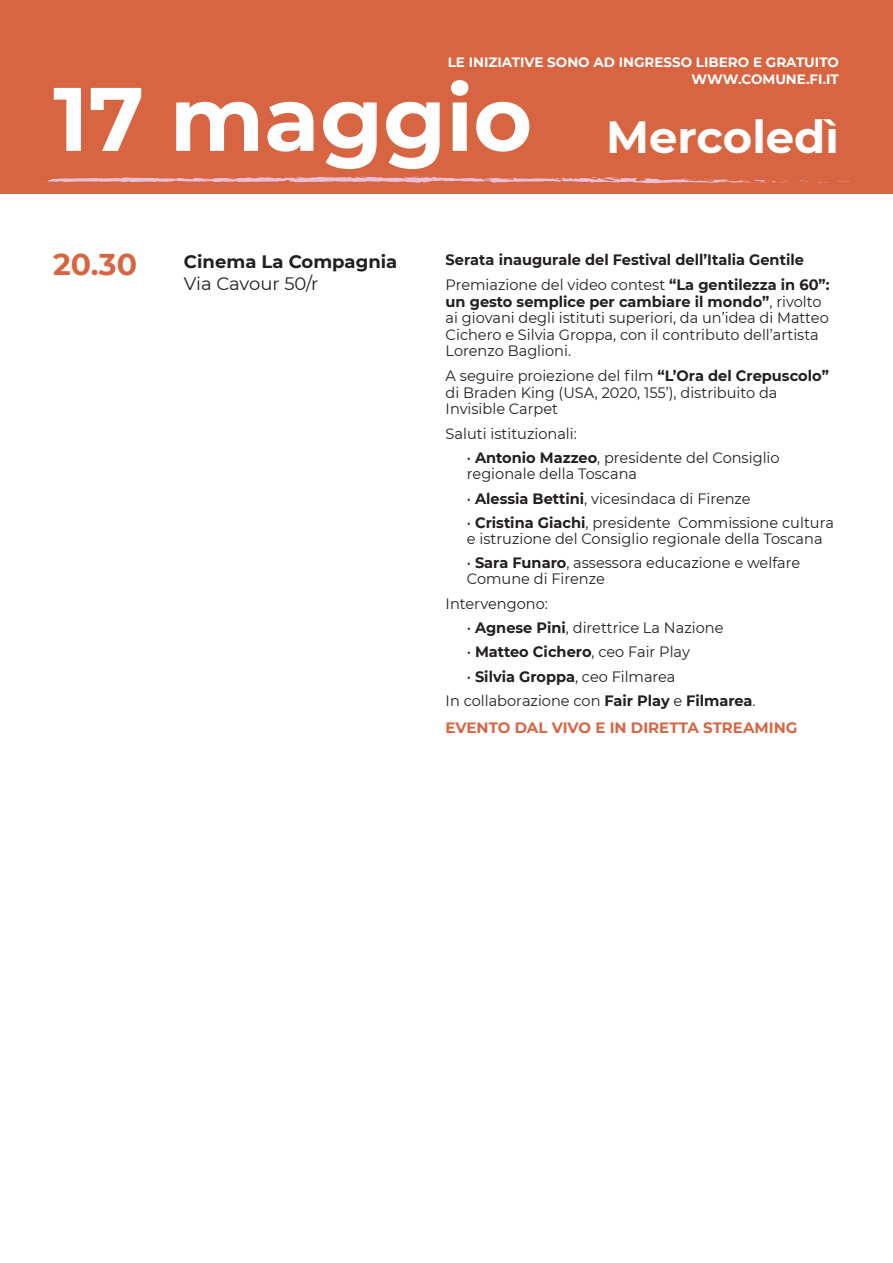
<style>
.page{position:relative;width:893px;height:1263px;background:#fff}
.page>*{position:absolute;margin:0;border:0;box-sizing:border-box;transform-origin:0 0}
.t1{font:700 90px "Montserrat";color:#fff}
.t2{font:700 45px "Montserrat";color:#fff}
.t3{font:700 30px "Montserrat";color:#d86541}
.t4{font:700 18px "Montserrat";color:#231f20}
.t5{font:18px "Montserrat";letter-spacing:-.005em;color:#231f20}
.t6{font:15px/16.5px "Montserrat";color:#231f20}
.t7{font:700 15px "Montserrat";color:#231f20}
.t8{font:700 15px "Montserrat";color:#d86541}
.t9{font:700 13.5px/16.5px "Montserrat";color:#fff;text-align:right}
.s1{font-weight:700}
</style>
<div class="page">
<div style="left:0;top:0;width:893px;height:194px;background:#d86541"></div>
<svg style="left:837px;top:180px;width:20px;height:2px"></svg>
<svg style="left:43px;top:176px;width:766px;height:8px"></svg>
<p class="t9" style="left:448px;top:53px;width:393px">LE INIZIATIVE SONO AD INGRESSO LIBERO E GRATUITO<br>WWW.COMUNE.FI.IT</p>
<p class="t1" style="left:53px;top:54px;width:481px">17 maggio</p>
<p class="t2" style="left:606px;top:104px;width:234px">Mercoledì</p>
<p class="t3" style="left:53px;top:242px;width:85px">20.30</p>
<p class="t4" style="left:184px;top:249px;width:215px">Cinema La Compagnia</p>
<p class="t5" style="left:184px;top:271px;width:136px">Via Cavour 50/r</p>
<p class="t7" style="left:446px;top:249px;width:360px">Serata inaugurale del Festival dell’Italia Gentile</p>
<p class="t6" style="left:446px;top:276px;width:385px">Premiazione del video contest <span class="s1">“La gentilezza in 60”: un gesto semplice per cambiare il mondo”</span>, rivolto ai giovani degli istituti superiori, da un’idea di Matteo Cichero e Silvia Groppa, con il contributo dell’artista Lorenzo Baglioni.</p>
<p class="t6" style="left:446px;top:367px;width:385px">A seguire proiezione del film <span class="s1">“L’Ora del Crepuscolo” </span>di Braden King (USA, 2020, 155’), distribuito da<br>Invisible Carpet</p>
<p class="t6" style="left:446px;top:425px;width:133px">Saluti istituzionali:</p>
<p class="t6" style="left:467px;top:449px;width:314px;line-height:15.9px">• <span class="s1">Antonio Mazzeo</span>, presidente del Consiglio regionale della Toscana</p>
<p class="t6" style="left:467px;top:489px;width:285px">• <span class="s1">Alessia Bettini</span>, vicesindaca di Firenze</p>
<p class="t6" style="left:467px;top:514px;width:369px;line-height:15.9px">• <span class="s1">Cristina Giachi</span>, presidente Commissione cultura e istruzione del Consiglio regionale della Toscana</p>
<p class="t6" style="left:467px;top:554px;width:335px;line-height:15.9px">• <span class="s1">Sara Funaro</span>, assessora educazione e welfare<br>Comune di Firenze</p>
<p class="t6" style="left:446px;top:594px;width:104px">Intervengono:</p>
<p class="t6" style="left:467px;top:619px;width:258px">• <span class="s1">Agnese Pini</span>, direttrice La Nazione</p>
<p class="t6" style="left:467px;top:643px;width:225px">• <span class="s1">Matteo Cichero</span>, ceo Fair Play</p>
<p class="t6" style="left:467px;top:668px;width:210px">• <span class="s1">Silvia Groppa</span>, ceo Filmarea</p>
<p class="t6" style="left:446px;top:692px;width:311px">In collaborazione con <span class="s1">Fair Play</span> e <span class="s1">Filmarea</span>.</p>
<p class="t8" style="left:446px;top:716px;width:353px">EVENTO DAL VIVO E IN DIRETTA STREAMING</p>
</div>
